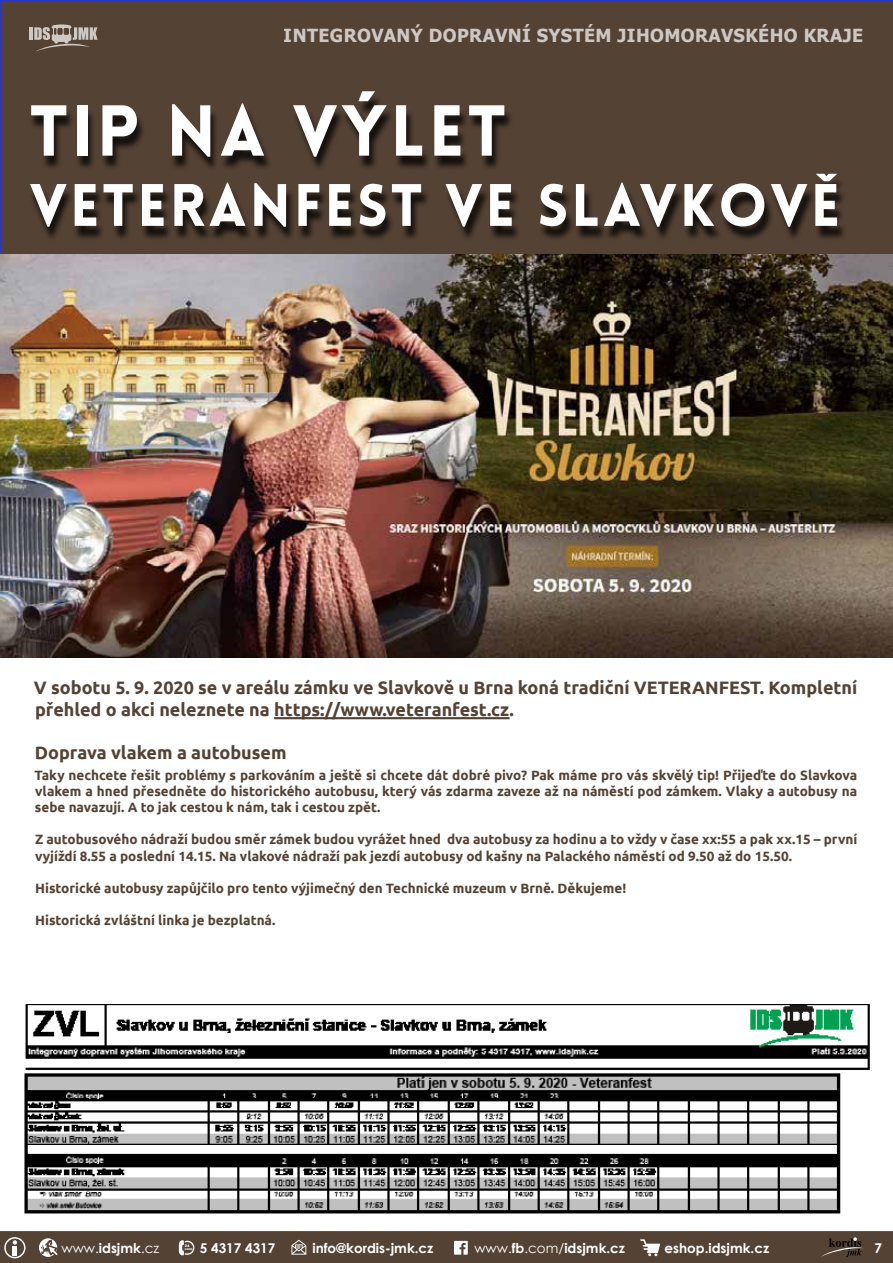
<style>
.page{position:relative;width:893px;height:1263px;background:#fff}
.page>*{position:absolute;margin:0;border:0;box-sizing:border-box;transform-origin:0 0}
.t1{font:900 70.5px "Lovelo";letter-spacing:.05em;color:#fff}
.t2{font:900 58.5px "Lovelo";letter-spacing:.05em;color:#fff}
.t3{font:700 18px/21.6px "Ubuntu";color:#544234}
.t4{font:700 18px "Tahoma";letter-spacing:.02em;color:#fff}
.t5{font:700 13.5px/16.2px "Ubuntu";color:#544234;text-align:justify}
.t6{font:700 13.5px "Century Gothic";color:#fff}
.t7{font:13.5px "Century Gothic";color:#fff}
.t8{font:700 4.95px "Century Gothic";color:#fff}
.t9{font:900 3.45px "Neo Sans";color:#fff;scale:1.04 1}
.t10{font:900 2.25px "Neo Sans";color:#fff;scale:1.04 1}
.s1{font-weight:400}
.s2{font-weight:700}
</style>
<div class="page">
<div style="left:0;top:0;width:893px;height:254px;background:#544234"></div>
<div style="left:29px;top:95px;width:817px;height:147px;background:#000;opacity:.75"></div>
<svg style="left:30px;top:24px;width:68px;height:27px;background:#84776d"></svg>
<svg style="left:0;top:1231px;width:893px;height:32px;background:#584739"></svg>
<hr style="left:274px;top:717px;width:236px;height:2px;background:#544234">
<img style="left:0;top:254px;width:893px;height:404px">
<img style="left:24px;top:1004px;width:846px;height:210px">
<h3 class="t4" style="left:284px;top:23px;width:581px">INTEGROVANÝ DOPRAVNÍ SYSTÉM JIHOMORAVSKÉHO KRAJE</h3>
<h1 class="t1" style="left:30px;top:87px;width:478px">TIP NA VÝLET</h1>
<h2 class="t2" style="left:30px;top:169px;width:812px">VETERANFEST VE SLAVKOVĚ</h2>
<h3 class="t3" style="left:34px;top:677px;width:825px">V sobotu 5. 9. 2020 se v areálu zámku ve Slavkově u Brna koná tradiční VETERANFEST. Kompletní přehled o akci neleznete na https://www.veteranfest.cz.</h3>
<h3 class="t3" style="left:35px;top:742px;width:253px">Doprava vlakem a autobusem</h3>
<p class="t5" style="left:35px;top:766px;width:824px">Taky nechcete řešit problémy s parkováním a ještě si chcete dát dobré pivo? Pak máme pro vás skvělý tip! Přijeďte do Slavkova vlakem a hned přesedněte do historického autobusu, který vás zdarma zaveze až na náměstí pod zámkem. Vlaky a autobusy na sebe navazují. A to jak cestou k nám, tak i cestou zpět.</p>
<p class="t5" style="left:35px;top:831px;width:824px">Z autobusového nádraží budou směr zámek budou vyrážet hned dva autobusy za hodinu a to vždy v čase xx:55 a pak xx.15 – první vyjíždí 8.55 a poslední 14.15. Na vlakové nádraží pak jezdí autobusy od kašny na Palackého náměstí od 9.50 až do 15.50.</p>
<p class="t5" style="left:35px;top:880px;width:592px">Historické autobusy zapůjčilo pro tento výjimečný den Technické muzeum v Brně. Děkujeme!</p>
<p class="t5" style="left:35px;top:912px;width:242px">Historická zvláštní linka je bezplatná.</p>
<p class="t10" style="left:185px;top:1248px;width:9px">HODIN</p>
<p class="t6" style="left:200px;top:1238px;width:77px">5 4317 4317</p>
<p class="t8" style="left:297px;top:1244px;width:5px">@</p>
<p class="t6" style="left:312px;top:1238px;width:122px">info@kordis-jmk.cz</p>
<p class="t6" style="left:474px;top:1238px;width:152px"><span class="s1">www.</span>fb<span class="s1">.com/</span>idsjmk.cz</p>
<p class="t6" style="left:664px;top:1238px;width:106px">eshop.idsjmk.cz</p>
<p class="t6" style="left:874px;top:1238px;width:9px">7</p>
<p class="t7" style="left:62px;top:1238px;width:99px">www.<span class="s2">idsjmk</span>.cz</p>
<p class="t9" style="left:185px;top:1244px;width:6px">24</p>
</div>
